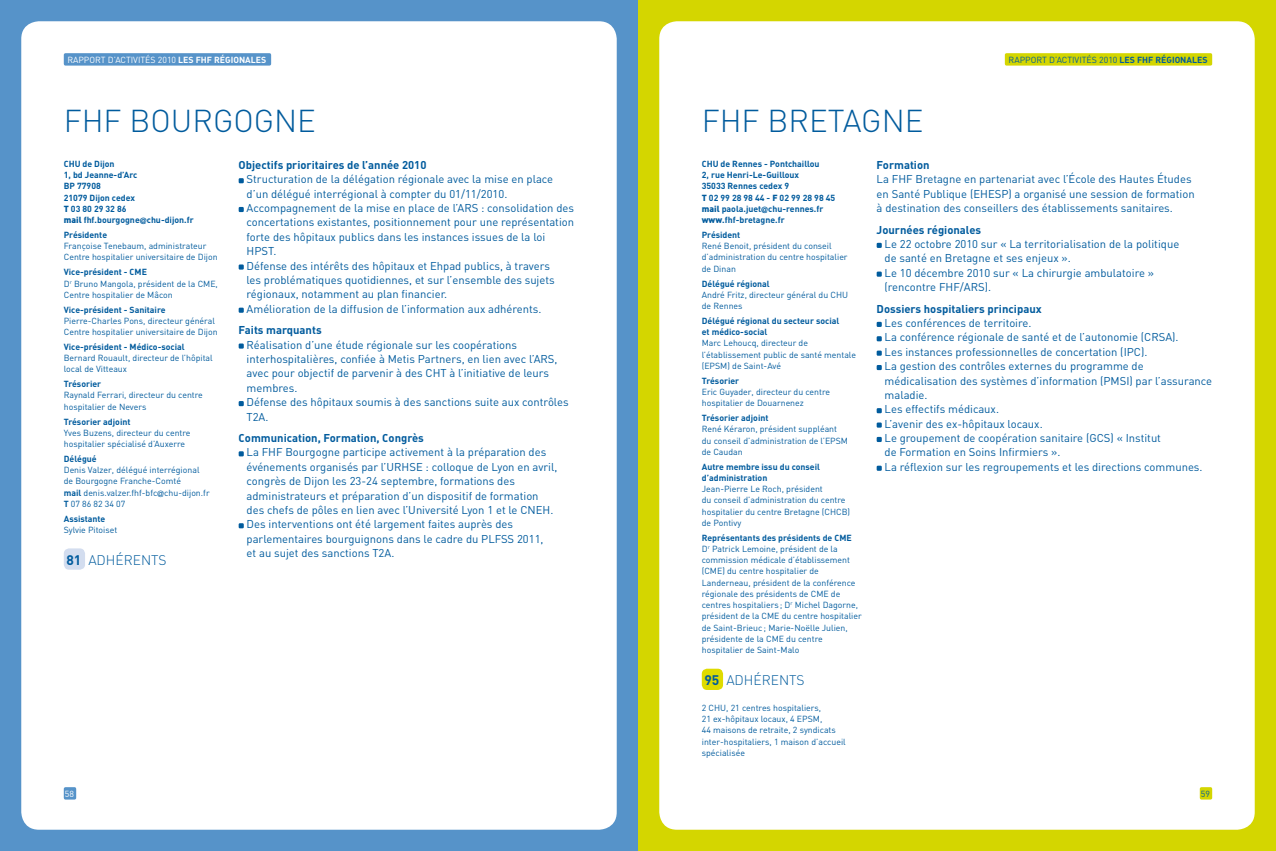
<style>
.page{position:relative;width:1276px;height:851px;background:#fff}
.page>*{position:absolute;margin:0;border:0;box-sizing:border-box;transform-origin:0 0}
.t1{font:300 31.25px "DIN";color:#005b9d}
.t2{font:300 13.75px "DIN";color:#005b9d}
.t3{font:11.25px/14.4px "DIN";color:#005b9d}
.t4{font:700 11.25px "DIN";color:#005b9d}
.t5{font:8.75px/11.2px "DIN";color:#005b9d}
.t6{font:700 8.75px/11.2px "DIN";color:#005b9d}
.t7{font:8.75px "DIN";color:#fff}
.s1{font-weight:700}
.s2{font-weight:900}
.s3{font-family:"Helvetica Neue LT Std"}
</style>
<div class="page">
<div style="left:638px;top:0;width:638px;height:850px;background:#d4d600"></div>
<div style="left:659px;top:21px;width:595px;height:808px;background:#fff;border-radius:18px"></div>
<div style="left:1005px;top:53px;width:207px;height:13px;background:#d4d600;border-radius:2px"></div>
<div style="left:1199px;top:787px;width:13px;height:12px;background:#d4d600;border-radius:2px"></div>
<div style="left:0;top:0;width:638px;height:850px;background:#5693c9"></div>
<div style="left:21px;top:21px;width:596px;height:808px;background:#fff;border-radius:18px"></div>
<div style="left:64px;top:53px;width:207px;height:13px;background:#5693c9;border-radius:2px"></div>
<div style="left:64px;top:787px;width:12px;height:12px;background:#5693c9;border-radius:2px"></div>
<svg style="left:876px;top:243px;width:6px;height:5px"></svg>
<svg style="left:876px;top:271px;width:6px;height:6px"></svg>
<svg style="left:876px;top:322px;width:6px;height:5px"></svg>
<svg style="left:876px;top:336px;width:6px;height:5px"></svg>
<svg style="left:876px;top:350px;width:6px;height:5px"></svg>
<svg style="left:876px;top:365px;width:6px;height:5px"></svg>
<svg style="left:876px;top:408px;width:6px;height:5px"></svg>
<svg style="left:876px;top:422px;width:6px;height:5px"></svg>
<svg style="left:876px;top:437px;width:6px;height:5px"></svg>
<svg style="left:876px;top:465px;width:6px;height:5px"></svg>
<div style="left:702px;top:668px;width:21px;height:21px;background:#dfdb00;border-radius:5px"></div>
<svg style="left:239px;top:178px;width:5px;height:5px"></svg>
<svg style="left:239px;top:207px;width:5px;height:5px"></svg>
<svg style="left:239px;top:264px;width:5px;height:5px"></svg>
<svg style="left:239px;top:307px;width:5px;height:6px"></svg>
<svg style="left:239px;top:343px;width:5px;height:5px"></svg>
<svg style="left:239px;top:401px;width:5px;height:5px"></svg>
<svg style="left:239px;top:451px;width:5px;height:5px"></svg>
<svg style="left:239px;top:523px;width:5px;height:5px"></svg>
<div style="left:64px;top:548px;width:21px;height:21px;background:#d3ddef;border-radius:5px"></div>
<p class="t7" style="left:67px;top:54px;width:200px">RAPPORT D’ACTIVITÉS 2010 <span class="s1">Les fh f régionales</span></p>
<p class="t5" style="left:1008px;top:54px;width:200px">RAPPORT D’ACTIVITÉS 2010 <span class="s1">Les fh f régionales</span></p>
<h1 class="t1" style="left:64px;top:101px;width:254px">FHF BOURGOGNE</h1>
<h1 class="t1" style="left:702px;top:101px;width:223px">FHF BRETAGNE</h1>
<p class="t6" style="left:64px;top:158px;width:131px">CHU de Dijon<br>1, bd Jeanne-d’Arc<br>BP 77908<br>21079 Dijon cedex<br><span class="s2">T</span> 03 80 29 32 86<br><span class="s2">mail</span> fhf.bourgogne<span class="s3">@</span>chu-dijon.fr</p>
<p class="t6" style="left:64px;top:229px;width:45px">Présidente</p>
<p class="t5" style="left:64px;top:240px;width:155px">Françoise Tenebaum, administrateur<br>Centre hospitalier universitaire de Dijon</p>
<p class="t5" style="left:64px;top:266px;width:156px"><span class="s1">Vice-président - CME<br></span>D<sup>r</sup> Bruno Mangola, président de la CME,<br>Centre hospitalier de Mâcon</p>
<p class="t6" style="left:64px;top:303px;width:103px">Vice-président - Sanitaire</p>
<p class="t5" style="left:64px;top:315px;width:155px">Pierre-Charles Pons, directeur général<br>Centre hospitalier universitaire de Dijon</p>
<p class="t6" style="left:64px;top:340px;width:122px">Vice-président - Médico-social</p>
<p class="t5" style="left:64px;top:352px;width:150px">Bernard Rouault, directeur de l’hôpital local de Vitteaux</p>
<p class="t6" style="left:64px;top:378px;width:39px">Trésorier</p>
<p class="t5" style="left:64px;top:389px;width:141px">Raynald Ferrari, directeur du centre hospitalier de Nevers</p>
<p class="t6" style="left:64px;top:415px;width:68px">Trésorier adjoint</p>
<p class="t5" style="left:64px;top:427px;width:128px">Yves B uzens, directeur du centre hospitalier spécialisé d’Auxerre</p>
<p class="t6" style="left:64px;top:452px;width:34px">Délégué</p>
<p class="t5" style="left:64px;top:464px;width:147px">Denis Valzer, délégué interrégional de Bourgogne Franche-Comté<br><span class="s1">mail</span> denis.valzer.fhf-bfc<span class="s3">@</span>chu-dijon.fr<br><span class="s1">T</span> 07 86 82 34 07</p>
<p class="t6" style="left:64px;top:512px;width:43px">Assistante</p>
<p class="t5" style="left:64px;top:524px;width:55px">Sylvie Pitoiset</p>
<p class="t2" style="left:66px;top:551px;width:67px"><span class="s1">81</span> ADHÉRENTS</p>
<p class="t4" style="left:239px;top:157px;width:189px">Objectifs prioritaires de l’année 2010</p>
<p class="t3" style="left:247px;top:172px;width:329px">Structuration de la délégation régionale avec la mise en place d’un délégué interrégional à compter du 01/11/2010.<br>Accompagnement de la mise en place de l’ARS : consolidation des concertations existantes, positionnement pour une représentation forte des hôpitaux publics dans les instances issues de la loi HPST.<br>Défense des intérêts des hôpitaux et Ehpad publics, à travers<br>les problématiques quotidiennes, et sur l’ensemble des sujets régionaux, notamment au plan financier.<br>Amélioration de la diffusion de l’information aux adhérents.</p>
<p class="t4" style="left:239px;top:323px;width:85px">Faits marquants</p>
<p class="t3" style="left:247px;top:337px;width:323px">Réalisation d’une étude régionale sur les coopérations interhospitalières, confiée à Metis Partners, en lien avec l’ARS, avec pour objectif de parvenir à des CHT à l’initiative de leurs membres.<br>Défense des hôpitaux soumis à des sanctions suite aux contrôles T2A.</p>
<p class="t4" style="left:239px;top:430px;width:187px">Communication, Formation, Congrès</p>
<p class="t3" style="left:247px;top:445px;width:312px">La FHF Bourgogne participe activement à la préparation des événements organisés par l’URHSE : colloque de Lyon en avril, congrès de Dijon les 23-24 septembre, formations des administrateurs et préparation d’un dispositif de formation des chefs de pôles en lien avec l’Université Lyon 1 et le CNEH.<br>Des interventions ont été largement faites auprès des parlementaires bourguignons dans le cadre du PLFSS 2011,<br>et au sujet des sanctions T2A.</p>
<p class="t6" style="left:702px;top:158px;width:135px">CHU de Rennes - Pontchaillou<br>2, rue Henri-Le-Guilloux<br>35033 Rennes cedex 9<br><span class="s2">T</span> 02 99 28 98 44 - <span class="s2">F</span> 02 99 28 98 45 <span class="s2">mail</span> paola.juet<span class="s3">@</span>chu-rennes.fr <span class="s2">www</span>.fhf-bretagne.fr</p>
<p class="t6" style="left:702px;top:229px;width:40px">Président</p>
<p class="t5" style="left:702px;top:240px;width:147px">René Benoit, président du conseil d’administration du centre hospitalier de Dinan</p>
<p class="t6" style="left:702px;top:277px;width:69px">Délégué régional</p>
<p class="t5" style="left:702px;top:289px;width:148px">André Fritz, directeur général du CHU de Rennes</p>
<p class="t6" style="left:702px;top:314px;width:139px">Délégué régional du secteur social et médico-social</p>
<p class="t5" style="left:702px;top:337px;width:156px">Marc Lehoucq, directeur de l’établissement public de santé mentale (EPSM) de Saint-Avé</p>
<p class="t6" style="left:702px;top:374px;width:39px">Trésorier</p>
<p class="t5" style="left:702px;top:386px;width:130px">Eric Guyader, directeur du centre hospitalier de Douarnenez</p>
<p class="t6" style="left:702px;top:412px;width:68px">Trésorier adjoint</p>
<p class="t5" style="left:702px;top:423px;width:148px">René Kéraron, président suppléant du conseil d’administration de l’EPSM de Caudan</p>
<p class="t6" style="left:702px;top:460px;width:120px">Autre membre issu du conseil d’administration</p>
<p class="t5" style="left:702px;top:483px;width:150px">Jean-Pierre Le Roch, président<br>du conseil d’administration du centre hospitalier du centre Bretagne (CHCB) de Pontivy</p>
<p class="t5" style="left:702px;top:531px;width:161px"><span class="s1">Représentants des présidents de CME<br></span>D<sup>r</sup> Patrick Lemoine, président de la commission médicale d’établissement (CME) du centre hospitalier de Landerneau, président de la conférence régionale des présidents de CME de centres hospitaliers ; D<sup>r</sup> Michel Dagorne, président de la CME du centre hospitalier de Saint-Brieuc ; Marie-Noëlle Julien, présidente de la CME du centre hospitalier de Saint-Malo</p>
<p class="t2" style="left:704px;top:671px;width:67px"><span class="s1">95</span> ADHÉRENTS</p>
<p class="t5" style="left:702px;top:701px;width:146px">2 CHU, 21 centres hospitaliers,<br>21 ex-hôpitaux locaux, 4 EPSM,<br>44 maisons de retraite, 2 syndicats inter-hospitaliers, 1 maison d’accueil spécialisée</p>
<p class="t4" style="left:876px;top:157px;width:54px">Formation</p>
<p class="t3" style="left:876px;top:172px;width:319px">La FHF B retagne en partenariat avec l’École des Hautes Études en Santé Publique (EHESP) a organisé une session de formation à destination des conseillers des établissements sanitaires.</p>
<p class="t4" style="left:876px;top:222px;width:106px">Journées régionales</p>
<p class="t3" style="left:884px;top:236px;width:296px">Le 22 octobre 2010 sur « La territorialisation de la politique de santé en Bretagne et ses enjeux ».<br>Le 10 décembre 2010 sur « La chirurgie ambulatoire » (rencontre FHF/ARS).</p>
<p class="t4" style="left:876px;top:301px;width:167px">Dossiers hospitaliers principaux</p>
<p class="t3" style="left:884px;top:315px;width:329px">Les conférences de territoire.<br>La conférence régionale de santé et de l’autonomie (CRSA).<br>Les instances professionnelles de concertation (IPC).<br>La gestion des contrôles externes du programme de médicalisation des systèmes d’information (PMSI) par l’assurance maladie.<br>Les effectifs médicaux.<br>L’avenir des ex-hôpitaux locaux.<br>Le groupement de coopération sanitaire (GCS) « Institut<br>de Formation en Soins Infirmiers ».<br>La réflexion sur les regroupements et les directions communes.</p>
<p class="t7" style="left:65px;top:787px;width:11px">58</p>
<p class="t5" style="left:1200px;top:787px;width:11px">59</p>
</div>
